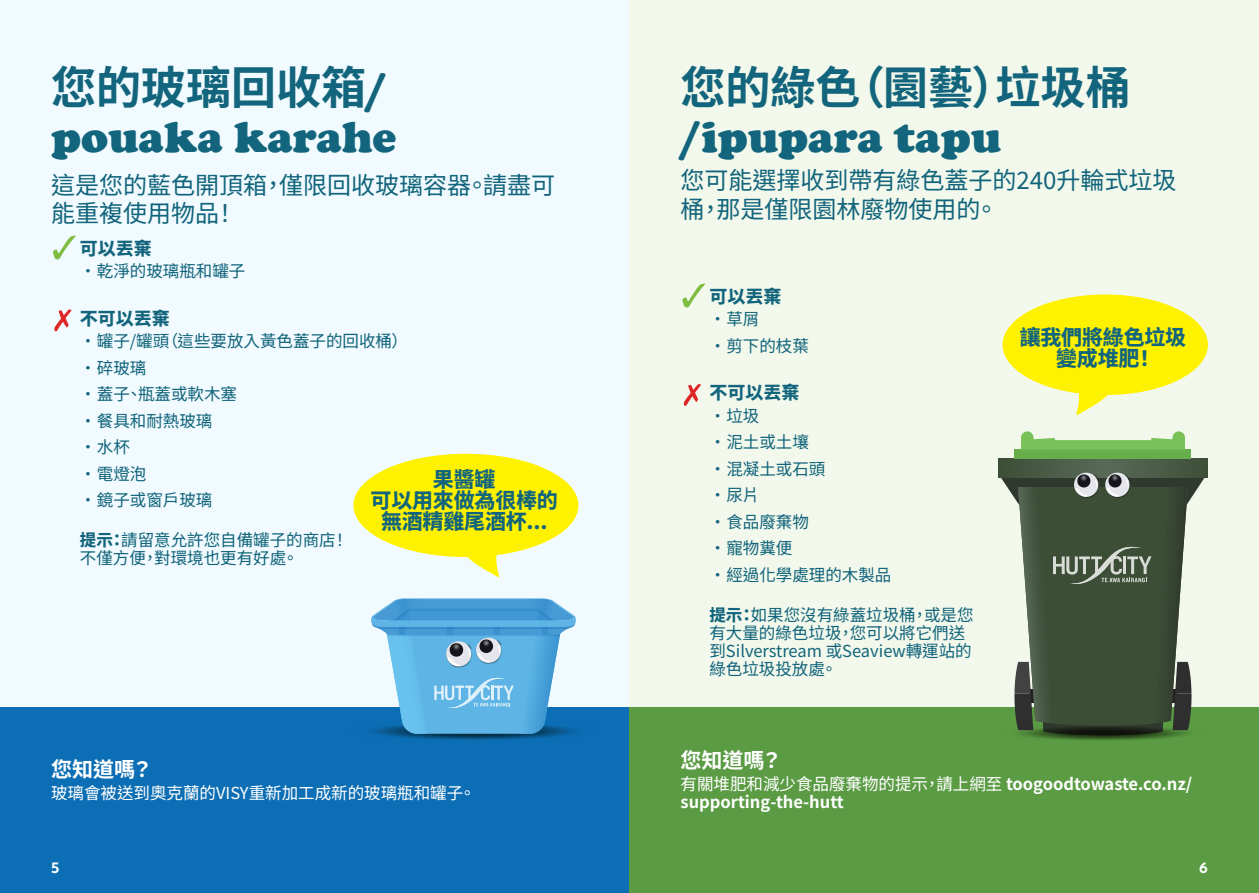
<style>
.page{position:relative;width:1259px;height:893px;background:#fff}
.page>*{position:absolute;margin:0;border:0;box-sizing:border-box;transform-origin:0 0}
.t1{font:900 45px "Cooper";color:#12657c}
.t2{font:700 45px "Noto Sans TC";color:#12657c}
.t3{font:24px/28.8px "Noto Sans TC";color:#12657c}
.t4{font:800 21px/21px "Noto Sans TC";letter-spacing:-.01em;color:#12657c;text-align:center}
.t5{font:700 21px "Noto Sans TC";color:#fff}
.t6{font:800 18px "Noto Sans TC";color:#12657c}
.t7{font:16.5px/18px "Noto Sans TC";color:#12657c}
.t8{font:700 16.5px/18px "Noto Sans TC";color:#fff}
.t9{font:16.5px "Noto Sans TC";color:#fff}
.t10{font:700 15px "Neue Kabel";color:#fff}
.s1{font-family:"Cooper";font-weight:900}
.s2{font-weight:800}
.s3{font-weight:400}
</style>
<div class="page">
<div style="left:0;top:0;width:629px;height:893px;background:#f1fafe"></div>
<div style="left:629px;top:0;width:630px;height:893px;background:#f3f8ec"></div>
<div style="left:0;top:707px;width:629px;height:186px;background:#0c6eb4"></div>
<div style="left:629px;top:707px;width:630px;height:186px;background:#5a9b43"></div>
<svg style="left:53px;top:236px;width:23px;height:23px"></svg>
<svg style="left:54px;top:309px;width:17px;height:22px"></svg>
<svg style="left:371px;top:598px;width:206px;height:142px"></svg>
<img style="left:442px;top:631px;width:30px;height:30px">
<svg style="left:682px;top:284px;width:23px;height:23px"></svg>
<svg style="left:684px;top:384px;width:17px;height:22px"></svg>
<svg style="left:998px;top:459px;width:210px;height:12px;background:#485a44"></svg>
<div style="left:1015px;top:450px;width:176px;height:9px;background:#67ad49"></div>
<svg style="left:1021px;top:431px;width:164px;height:19px"></svg>
<img style="left:1068px;top:467px;width:32px;height:4px">
<img style="left:1070px;top:463px;width:29px;height:8px">
<img style="left:1100px;top:467px;width:36px;height:4px">
<img style="left:1101px;top:463px;width:29px;height:8px">
<svg style="left:998px;top:471px;width:210px;height:269px"></svg>
<div style="left:353px;top:454px;width:225px;height:103px;background:#fff200;border-radius:50%"></div>
<svg style="left:458px;top:553px;width:48px;height:24px"></svg>
<div style="left:1002px;top:294px;width:206px;height:101px;background:#fff200;border-radius:50%"></div>
<svg style="left:1070px;top:392px;width:47px;height:23px"></svg>
<h1 class="t2" style="left:51px;top:62px;width:338px">您的玻璃回收箱<span class="s1">/</span></h1>
<h1 class="t1" style="left:51px;top:111px;width:347px">pouaka karahe</h1>
<h2 class="t3" style="left:51px;top:171px;width:505px">這是您的藍色開頂箱，僅限回收玻璃容器。請盡可能重複使用物品！</h2>
<p class="t6" style="left:80px;top:238px;width:74px">可以丟棄</p>
<p class="t7" style="left:80px;top:263px;width:167px">•乾淨的玻璃瓶和罐子</p>
<p class="t6" style="left:80px;top:308px;width:92px">不可以丟棄</p>
<p class="t7" style="left:80px;top:332px;width:330px">•罐子/罐頭（這些要放入黃色蓋子的回收桶）</p>
<p class="t7" style="left:80px;top:359px;width:68px">•碎玻璃</p>
<p class="t7" style="left:80px;top:385px;width:159px">•蓋子、瓶蓋或軟木塞</p>
<p class="t7" style="left:80px;top:412px;width:134px">•餐具和耐熱玻璃</p>
<p class="t7" style="left:80px;top:438px;width:51px">•水杯</p>
<p class="t7" style="left:80px;top:465px;width:68px">•電燈泡</p>
<p class="t7" style="left:80px;top:491px;width:134px">•鏡子或窗戶玻璃</p>
<p class="t7" style="left:80px;top:532px;width:270px"><span class="s2">提示：</span>請留意允許您自備罐子的商店！不僅方便，對環境也更有好處。</p>
<p class="t4" style="left:370px;top:469px;width:189px">果醬罐<br>可以用來做為很棒的無酒精雞尾酒杯...</p>
<p class="t5" style="left:51px;top:757px;width:103px">您知道嗎？</p>
<p class="t9" style="left:51px;top:784px;width:426px">玻璃會被送到奧克蘭的VISY重新加工成新的玻璃瓶和罐子。</p>
<h1 class="t2" style="left:680px;top:62px;width:452px">您的綠色（園藝）垃圾桶</h1>
<h1 class="t1" style="left:680px;top:111px;width:322px">/ipupara tapu</h1>
<h2 class="t3" style="left:680px;top:167px;width:497px">您可能選擇收到帶有綠色蓋子的240升輪式垃圾桶，那是僅限園林廢物使用的。</h2>
<p class="t6" style="left:709px;top:286px;width:73px">可以丟棄</p>
<p class="t7" style="left:709px;top:311px;width:51px">•草屑</p>
<p class="t7" style="left:709px;top:337px;width:101px">•剪下的枝葉</p>
<p class="t6" style="left:709px;top:383px;width:91px">不可以丟棄</p>
<p class="t7" style="left:709px;top:407px;width:51px">•垃圾</p>
<p class="t7" style="left:709px;top:433px;width:101px">•泥土或土壤</p>
<p class="t7" style="left:709px;top:460px;width:117px">•混凝土或石頭</p>
<p class="t7" style="left:709px;top:486px;width:51px">•尿片</p>
<p class="t7" style="left:709px;top:513px;width:101px">•食品廢棄物</p>
<p class="t7" style="left:709px;top:539px;width:84px">•寵物糞便</p>
<p class="t7" style="left:709px;top:566px;width:183px">•經過化學處理的木製品</p>
<p class="t7" style="left:709px;top:606px;width:265px"><span class="s2">提示：</span>如果您沒有綠蓋垃圾桶，或是您有大量的綠色垃圾，您可以將它們送到Silverstream 或Seaview轉運站的綠色垃圾投放處。</p>
<p class="t4" style="left:1019px;top:327px;width:168px">讓我們將綠色垃圾變成堆肥！</p>
<p class="t5" style="left:680px;top:748px;width:103px">您知道嗎？</p>
<p class="t8" style="left:680px;top:775px;width:513px"><span class="s3">有關堆肥和減少食品廢棄物的提示，請上網至</span> toogoodtowaste.co.nz/ supporting-the-hutt</p>
<p class="t10" style="left:51px;top:858px;width:10px">5</p>
<p class="t10" style="left:1199px;top:858px;width:10px">6</p>
</div>
